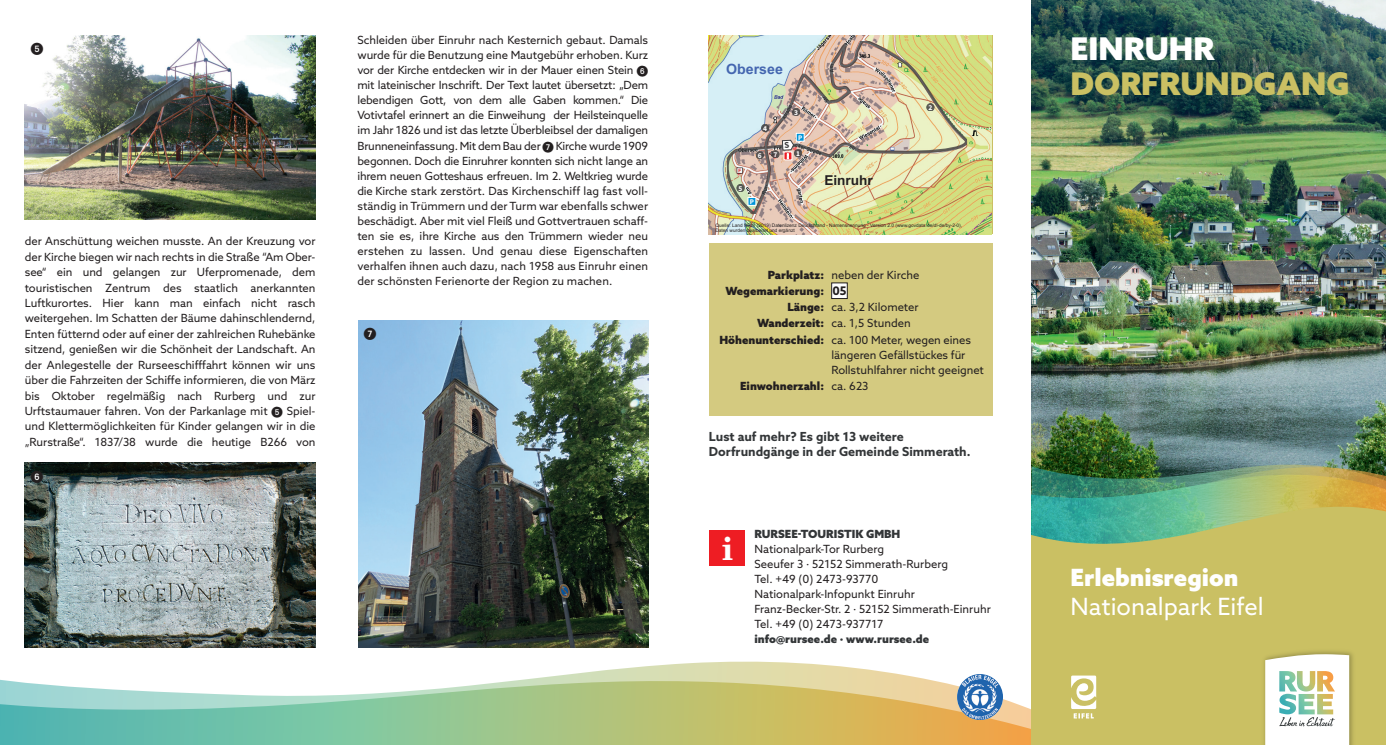
<style>
.page{position:relative;width:1386px;height:745px;background:#fff}
.page>*{position:absolute;margin:0;border:0;box-sizing:border-box;transform-origin:0 0}
.t1{font:700 31.62px "Century Schlbk Cyrillic BT";color:#fff}
.t2{font:900 31.25px "Azo Sans";color:#cac063}
.t3{font:900 31.25px "Azo Sans";color:#fff}
.t4{font:23.75px "Azo Sans";color:#fff}
.t5{font:900 23.75px "Azo Sans";color:#fff}
.t6{font:700 14.25px "Arial";color:#4466b0}
.t7{font:700 13.62px "Arial";color:#231f20}
.t8{font:700 12.5px/15px "Azo Sans";color:#333638}
.t9{font:12.5px "European Pi One";color:#231f20}
.t10{font:11.25px/15px "Azo Sans";color:#231f20;text-align:justify}
.t11{font:900 11.25px "Azo Sans";color:#333638}
.t12{font:900 11.25px "Azo Sans";color:#231f20}
.t13{font:700 7.38px "Source Sans Pro";color:#fff}
.t14{font:700 7.12px "Source Sans Pro";color:#fff}
.t15{font:700 7px "Source Sans Pro";color:#fff}
.t16{font:4.75px/5.4px "Arial";color:#231f20}
.s1{font-family:"European Pi One"}
.s2{font-weight:900}
.s3{font-weight:700;font-size:11.75px}
.s4{font-weight:400}
</style>
<div class="page">
<svg style="left:0;top:661px;width:1031px;height:83px"></svg>
<img style="left:1031px;top:0;width:354px;height:463px">
<div style="left:709px;top:243px;width:283px;height:173px;background:#d4ca80"></div>
<div style="left:831px;top:283px;width:16px;height:15px;background:#fff"></div>
<img style="left:709px;top:35px;width:283px;height:199px">
<img style="left:727px;top:41px;width:239px;height:173px">
<div style="left:926px;top:104px;width:8px;height:7px;background:#585953;border-radius:50%"></div>
<div style="left:926px;top:104px;width:8px;height:7px;border:1px solid #3e3e3f;border-radius:50%"></div>
<div style="left:794px;top:149px;width:7px;height:8px;background:#575351;border-radius:50%"></div>
<div style="left:794px;top:149px;width:7px;height:8px;border:1px solid #3e3e3f;border-radius:50%"></div>
<div style="left:792px;top:108px;width:8px;height:7px;background:#585351;border-radius:50%"></div>
<div style="left:792px;top:108px;width:8px;height:7px;border:1px solid #3e3e3f;border-radius:50%"></div>
<svg style="left:761px;top:124px;width:8px;height:7px"></svg>
<div style="left:761px;top:124px;width:8px;height:7px;border:1px solid #3e3e3f;border-radius:50%"></div>
<div style="left:737px;top:184px;width:7px;height:7px;background:#545751;border-radius:50%"></div>
<div style="left:737px;top:184px;width:7px;height:7px;border:1px solid #3e3e3f;border-radius:50%"></div>
<div style="left:756px;top:151px;width:7px;height:8px;background:#565150;border-radius:50%"></div>
<div style="left:756px;top:151px;width:7px;height:8px;border:1px solid #3e3e3f;border-radius:50%"></div>
<svg style="left:771px;top:150px;width:8px;height:8px"></svg>
<div style="left:771px;top:150px;width:8px;height:8px;border:1px solid #3e3e3f;border-radius:50%"></div>
<div style="left:827px;top:175px;width:35px;height:10px;background:#ebf1c3"></div>
<div style="left:827px;top:174px;width:35px;height:11px;border:1px solid #ebf1c3"></div>
<div style="left:748px;top:197px;width:8px;height:8px;background:#0095d9"></div>
<div style="left:748px;top:197px;width:8px;height:8px;border:1px solid #fff"></div>
<div style="left:796px;top:133px;width:8px;height:8px;background:#0095d9"></div>
<div style="left:796px;top:133px;width:8px;height:8px;border:1px solid #fff"></div>
<div style="left:784px;top:152px;width:8px;height:8px;background:#ee1d23"></div>
<img style="left:1031px;top:463px;width:354px;height:35px">
<svg style="left:1031px;top:498px;width:354px;height:246px;background:#bcbe68"></svg>
<img style="left:1259px;top:647px;width:97px;height:97px">
<svg style="left:1265px;top:653px;width:84px;height:91px"></svg>
<div style="left:709px;top:529px;width:35px;height:36px;background:#ee1d23"></div>
<img style="left:25px;top:35px;width:290px;height:185px">
<img style="left:25px;top:462px;width:290px;height:185px">
<img style="left:358px;top:321px;width:290px;height:326px">
<div style="left:33px;top:45px;width:8px;height:8px;background:#fff;border-radius:50%"></div>
<div style="left:32px;top:44px;width:10px;height:10px;border:1px solid #fff;border-radius:50%"></div>
<div style="left:33px;top:472px;width:8px;height:9px;background:#fff;border-radius:50%"></div>
<div style="left:32px;top:471px;width:10px;height:10px;border:1px solid #fff;border-radius:50%"></div>
<div style="left:365px;top:329px;width:9px;height:9px;background:#fff;border-radius:50%"></div>
<div style="left:365px;top:329px;width:10px;height:10px;border:1px solid #fff;border-radius:50%"></div>
<svg style="left:1070px;top:673px;width:28px;height:58px"></svg>
<svg style="left:1071px;top:675px;width:25px;height:43px"></svg>
<img style="left:957px;top:673px;width:46px;height:46px;border-radius:23px">
<svg style="left:782px;top:140px;width:12px;height:11px"></svg>
<p class="t9" style="left:31px;top:42px;width:14px">5</p>
<p class="t10" style="left:25px;top:233px;width:292px;line-height:15.4px">der Anschüttung weichen musste. An der Kreuzung vor der Kirche biegen wir nach rechts in die Straße “Am Ober&shy;see“ ein und gelangen zur Uferpromenade, dem touristischen Zentrum des staatlich anerkannten Luftkurortes. Hier kann man einfach nicht rasch weitergehen. Im Schatten der Bäume dahinschlendernd, Enten fütternd oder auf einer der zahlreichen Ruhebänke sitzend, genießen wir die Schönheit der Landschaft. An der Anlegestelle der Rurseeschifffahrt können wir uns über die Fahrzeiten der Schiffe informieren, die von März bis Oktober regelmäßig nach Rurberg und zur Urftstaumauer fahren. Von der Parkanlage mit <span class="s1">5</span> Spiel&shy;und Klettermöglichkeiten für Kinder gelangen wir in die „Rurstraße“. 1837/38 wurde die heutige B266 von</p>
<p class="t9" style="left:31px;top:469px;width:14px">6</p>
<p class="t10" style="left:357px;top:33px;width:292px">Schleiden über Einruhr nach Kesternich gebaut. Damals wurde für die Benutzung eine Mautgebühr erhoben. Kurz vor der Kirche entdecken wir in der Mauer einen Stein <span class="s1">6 </span>mit lateinischer Inschrift. Der Text lautet übersetzt: „Dem lebendigen Gott, von dem alle Gaben kommen.“ Die Votivtafel erinnert an die Einweihung der Heilsteinquelle im Jahr 1826 und ist das letzte Überbleibsel der damaligen Brunneneinfassung. Mit dem Bau der <span class="s1">7</span> Kirche wurde 1909 begonnen. Doch die Einruhrer konnten sich nicht lange an ihrem neuen Gotteshaus erfreuen. Im 2. Weltkrieg wurde die Kirche stark zerstört. Das Kirchenschiff lag fast voll&shy;ständig in Trümmern und der Turm war ebenfalls schwer beschädigt. Aber mit viel Fleiß und Gottvertrauen schaff&shy;ten sie es, ihre Kirche aus den Trümmern wieder neu erstehen zu lassen. Und genau diese Eigenschaften verhalfen ihnen auch dazu, nach 1958 aus Einruhr einen der schönsten Ferienorte der Region zu machen.</p>
<p class="t9" style="left:364px;top:327px;width:14px">7</p>
<p class="t6" style="left:726px;top:59px;width:58px">Obersee</p>
<p class="t13" style="left:763px;top:123px;width:5px">4</p>
<p class="t13" style="left:794px;top:107px;width:5px">3</p>
<p class="t15" style="left:798px;top:133px;width:6px">P</p>
<p class="t13" style="left:758px;top:150px;width:5px">6</p>
<p class="t13" style="left:773px;top:149px;width:5px">7</p>
<p class="t14" style="left:787px;top:151px;width:3px">i</p>
<p class="t13" style="left:796px;top:148px;width:5px">1</p>
<p class="t13" style="left:738px;top:183px;width:5px">5</p>
<p class="t15" style="left:750px;top:197px;width:6px">P</p>
<p class="t7" style="left:824px;top:170px;width:50px">Einruhr</p>
<p class="t13" style="left:928px;top:102px;width:5px">2</p>
<p class="t16" style="left:715px;top:222px;width:248px">Quelle: Land NRW (2019) Datenlizenz Deutschland - Namensnennung - Version 2.0 (www.govdata.de/dl-de/by-2-0),<br>Daten wurden bearbeitet und ergänzt</p>
<p class="t10" style="left:767px;top:267px;width:153px"><span class="s2">Parkplatz:</span> neben der Kirche</p>
<p class="t12" style="left:725px;top:283px;width:122px">Wegemarkierung: <span class="s3">05</span></p>
<p class="t10" style="left:787px;top:299px;width:133px"><span class="s2">Länge:</span> ca. 3,2 Kilometer</p>
<p class="t10" style="left:757px;top:315px;width:155px"><span class="s2">Wanderzeit:</span> ca. 1,5 Stunden</p>
<p class="t10" style="left:719px;top:332px;width:253px"><span class="s2">Höhenunterschied:</span> ca. 100 Meter, wegen eines</p>
<p class="t10" style="left:831px;top:347px;width:154px">längeren Gefällstückes für<br>Rollstuhlfahrer nicht geeignet</p>
<p class="t12" style="left:740px;top:378px;width:130px">Einwohnerzahl: <span class="s4">ca. 623</span></p>
<p class="t8" style="left:709px;top:428px;width:263px">Lust auf mehr? Es gibt 13 weitere<br>Dorfrundgänge in der Gemeinde Simmerath.</p>
<h1 class="t1" style="left:722px;top:528px;width:13px">i</h1>
<p class="t11" style="left:754px;top:526px;width:147px">RURSEE-TOURISTIK GMBH</p>
<p class="t10" style="left:754px;top:541px;width:238px;text-align:left">Nationalpark-Tor Rurberg<br>Seeufer 3 · 52152 Simmerath-Rurberg<br>Tel. +49 (0) 2473-93770<br>Nationalpark-Infopunkt Einruhr<br>Franz-Becker-Str. 2 · 52152 Simmerath-Einruhr<br>Tel. +49 (0) 2473-937717</p>
<p class="t11" style="left:754px;top:631px;width:176px">info@rursee.de · www.rursee.de</p>
<h2 class="t3" style="left:1070px;top:28px;width:145px">EINRUHR</h2>
<h2 class="t2" style="left:1070px;top:63px;width:280px">DORFRUNDGANG</h2>
<h3 class="t5" style="left:1070px;top:561px;width:169px">Erlebnisregion</h3>
<h3 class="t4" style="left:1070px;top:590px;width:195px">Nationalpark Eifel</h3>
</div>
